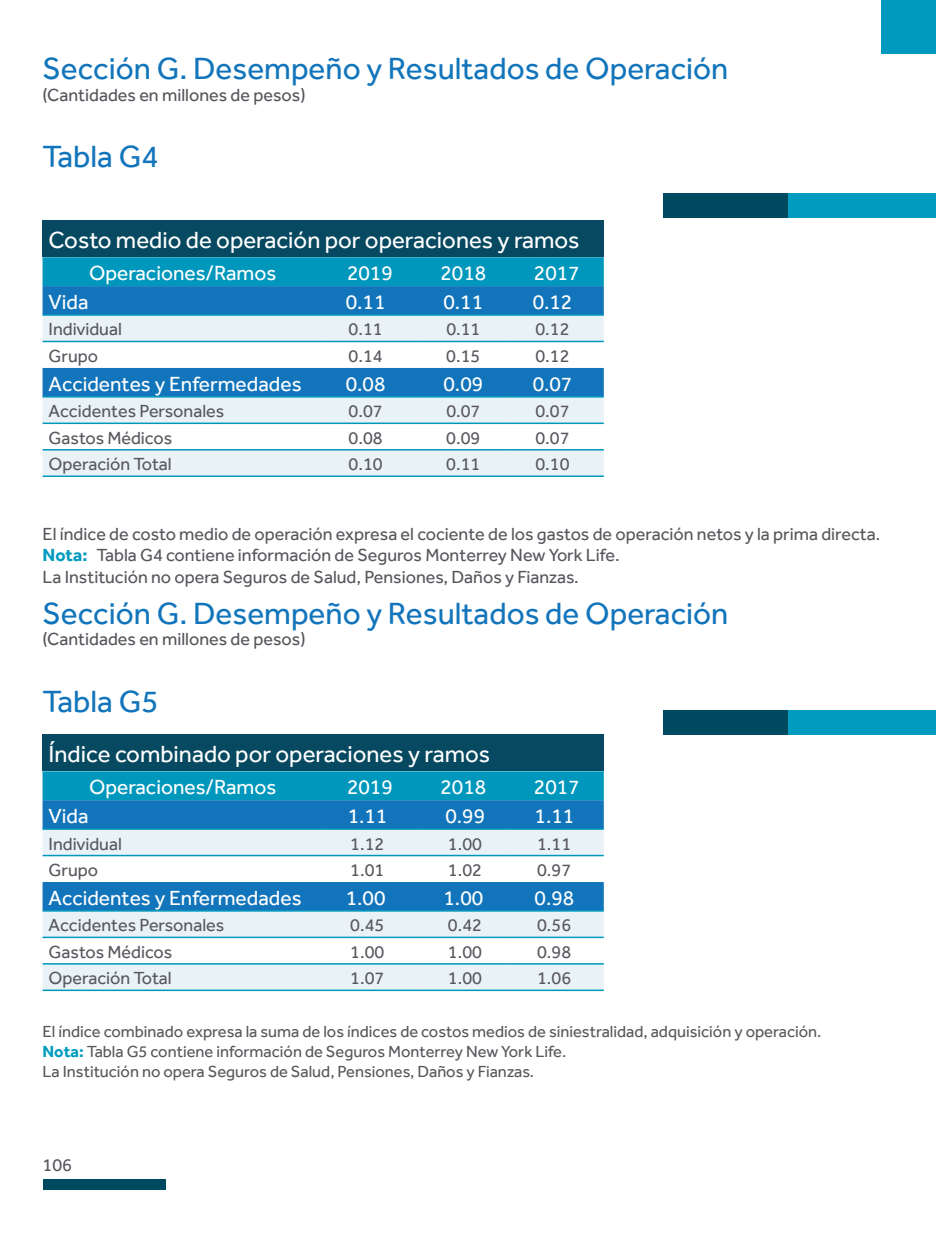
<style>
.page{position:relative;width:936px;height:1234px;background:#fff}
.page>*{position:absolute;margin:0;border:0;box-sizing:border-box;transform-origin:0 0}
.t1{font:31.5px "NYLIC Effra";color:#1275bb}
.t2{font:24px "NYLIC Effra";color:#fff}
.t3{font:21px "NYLIC Effra";color:#fff}
.t4{font:18px "NYLIC Effra";color:#58575e}
.t5{font:18px/21.6px "NYLIC Effra";color:#57565c}
.t6{font:18px "NYLIC Effra";color:#56545b}
.t7{font:16.5px/19.8px "NYLIC Effra";color:#57575c}
.s1{font-weight:700;color:#009bbd}
</style>
<div class="page">
<div style="left:43px;top:220px;width:560px;height:37px;background:#074960"></div>
<svg style="left:43px;top:257px;width:560px;height:83px;background:#4ba6cd"></svg>
<svg style="left:43px;top:368px;width:560px;height:54px;background:#74aed6"></svg>
<div style="left:43px;top:450px;width:560px;height:25px;background:#e8f2f7"></div>
<hr style="left:43px;top:314px;width:280px;height:2px;background:#0097bc">
<hr style="left:323px;top:314px;width:94px;height:2px;background:#0097bc">
<hr style="left:417px;top:314px;width:92px;height:2px;background:#0097bc">
<hr style="left:509px;top:314px;width:94px;height:2px;background:#0097bc">
<hr style="left:43px;top:340px;width:280px;height:2px;background:#0097bc">
<hr style="left:323px;top:340px;width:94px;height:2px;background:#0097bc">
<hr style="left:417px;top:340px;width:92px;height:2px;background:#0097bc">
<hr style="left:509px;top:340px;width:94px;height:2px;background:#0097bc">
<hr style="left:43px;top:396px;width:280px;height:1px;background:#0097bc">
<hr style="left:323px;top:396px;width:94px;height:1px;background:#0097bc">
<hr style="left:417px;top:396px;width:92px;height:1px;background:#0097bc">
<hr style="left:509px;top:396px;width:94px;height:1px;background:#0097bc">
<hr style="left:43px;top:422px;width:280px;height:2px;background:#0097bc">
<hr style="left:323px;top:422px;width:94px;height:2px;background:#0097bc">
<hr style="left:417px;top:422px;width:92px;height:2px;background:#0097bc">
<hr style="left:509px;top:422px;width:94px;height:2px;background:#0097bc">
<hr style="left:43px;top:449px;width:280px;height:1px;background:#0097bc">
<hr style="left:323px;top:449px;width:94px;height:1px;background:#0097bc">
<hr style="left:417px;top:449px;width:92px;height:1px;background:#0097bc">
<hr style="left:509px;top:449px;width:94px;height:1px;background:#0097bc">
<hr style="left:43px;top:475px;width:280px;height:2px;background:#0097bc">
<hr style="left:323px;top:475px;width:94px;height:2px;background:#0097bc">
<hr style="left:417px;top:475px;width:92px;height:2px;background:#0097bc">
<hr style="left:509px;top:475px;width:94px;height:2px;background:#0097bc">
<div style="left:43px;top:734px;width:560px;height:37px;background:#074960"></div>
<svg style="left:43px;top:771px;width:560px;height:83px;background:#4ba6cd"></svg>
<svg style="left:43px;top:882px;width:560px;height:54px;background:#76afd7"></svg>
<div style="left:43px;top:964px;width:560px;height:25px;background:#e8f2f7"></div>
<hr style="left:43px;top:828px;width:280px;height:1px;background:#0097bc">
<hr style="left:323px;top:828px;width:94px;height:1px;background:#0097bc">
<hr style="left:417px;top:828px;width:92px;height:1px;background:#0097bc">
<hr style="left:509px;top:828px;width:94px;height:1px;background:#0097bc">
<hr style="left:43px;top:854px;width:280px;height:2px;background:#0097bc">
<hr style="left:323px;top:854px;width:94px;height:2px;background:#0097bc">
<hr style="left:417px;top:854px;width:92px;height:2px;background:#0097bc">
<hr style="left:509px;top:854px;width:94px;height:2px;background:#0097bc">
<hr style="left:43px;top:909px;width:280px;height:2px;background:#0097bc">
<hr style="left:323px;top:909px;width:94px;height:2px;background:#0097bc">
<hr style="left:417px;top:909px;width:92px;height:2px;background:#0097bc">
<hr style="left:509px;top:909px;width:94px;height:2px;background:#0097bc">
<hr style="left:43px;top:936px;width:280px;height:1px;background:#0097bc">
<hr style="left:323px;top:936px;width:94px;height:1px;background:#0097bc">
<hr style="left:417px;top:936px;width:92px;height:1px;background:#0097bc">
<hr style="left:509px;top:936px;width:94px;height:1px;background:#0097bc">
<hr style="left:43px;top:962px;width:280px;height:2px;background:#0097bc">
<hr style="left:323px;top:962px;width:94px;height:2px;background:#0097bc">
<hr style="left:417px;top:962px;width:92px;height:2px;background:#0097bc">
<hr style="left:509px;top:962px;width:94px;height:2px;background:#0097bc">
<hr style="left:43px;top:989px;width:280px;height:1px;background:#0097bc">
<hr style="left:323px;top:989px;width:94px;height:1px;background:#0097bc">
<hr style="left:417px;top:989px;width:92px;height:1px;background:#0097bc">
<hr style="left:509px;top:989px;width:94px;height:1px;background:#0097bc">
<div style="left:881px;top:1px;width:54px;height:53px;background:#009abe"></div>
<div style="left:662px;top:193px;width:201px;height:24px;background:#004a61"></div>
<div style="left:788px;top:193px;width:147px;height:24px;background:#009bbf"></div>
<div style="left:662px;top:710px;width:201px;height:24px;background:#004a61"></div>
<div style="left:788px;top:710px;width:147px;height:24px;background:#009bbf"></div>
<div style="left:43px;top:1179px;width:123px;height:10px;background:#004a61"></div>
<h1 class="t1" style="left:43px;top:50px;width:687px">Sección G. Desempeño y Resultados de Operación</h1>
<p class="t6" style="left:43px;top:84px;width:264px">(Cantidades en millones de pesos)</p>
<h1 class="t1" style="left:43px;top:138px;width:118px">Tabla G4</h1>
<h2 class="t2" style="left:49px;top:226px;width:532px">Costo medio de operación por operaciones y ramos</h2>
<p class="t3" style="left:89px;top:261px;width:189px">Operaciones/Ramos</p>
<p class="t3" style="left:347px;top:261px;width:47px">2019</p>
<p class="t3" style="left:440px;top:261px;width:47px">2018</p>
<p class="t3" style="left:534px;top:261px;width:47px">2017</p>
<p class="t3" style="left:49px;top:290px;width:42px">Vida</p>
<p class="t3" style="left:346px;top:290px;width:41px">0.11</p>
<p class="t3" style="left:443px;top:290px;width:41px">0.11</p>
<p class="t3" style="left:532px;top:290px;width:41px">0.12</p>
<p class="t4" style="left:49px;top:319px;width:75px">Individual</p>
<p class="t4" style="left:348px;top:319px;width:36px">0.11</p>
<p class="t4" style="left:446px;top:319px;width:36px">0.11</p>
<p class="t4" style="left:535px;top:319px;width:36px">0.12</p>
<p class="t4" style="left:49px;top:345px;width:51px">Grupo</p>
<p class="t4" style="left:348px;top:345px;width:36px">0.14</p>
<p class="t4" style="left:446px;top:345px;width:36px">0.15</p>
<p class="t4" style="left:535px;top:345px;width:36px">0.12</p>
<p class="t3" style="left:49px;top:371px;width:254px">Accidentes y Enfermedades</p>
<p class="t3" style="left:346px;top:371px;width:41px">0.08</p>
<p class="t3" style="left:443px;top:371px;width:41px">0.09</p>
<p class="t3" style="left:532px;top:371px;width:41px">0.07</p>
<p class="t4" style="left:49px;top:400px;width:177px">Accidentes Personales</p>
<p class="t4" style="left:348px;top:400px;width:36px">0.07</p>
<p class="t4" style="left:446px;top:400px;width:36px">0.07</p>
<p class="t4" style="left:535px;top:400px;width:36px">0.07</p>
<p class="t4" style="left:49px;top:427px;width:125px">Gastos Médicos</p>
<p class="t4" style="left:348px;top:427px;width:36px">0.08</p>
<p class="t4" style="left:446px;top:427px;width:36px">0.09</p>
<p class="t4" style="left:535px;top:427px;width:36px">0.07</p>
<p class="t4" style="left:48px;top:453px;width:125px">Operación Total</p>
<p class="t4" style="left:348px;top:453px;width:36px">0.10</p>
<p class="t4" style="left:446px;top:453px;width:36px">0.11</p>
<p class="t4" style="left:535px;top:453px;width:36px">0.10</p>
<p class="t5" style="left:43px;top:522px;width:839px">El índice de costo medio de operación expresa el cociente de los gastos de operación netos y la prima directa.<br><span class="s1">Nota:</span> Tabla G4 contiene información de Seguros Monterrey New York Life.<br>La Institución no opera Seguros de Salud, Pensiones, Daños y Fianzas.</p>
<h1 class="t1" style="left:43px;top:594px;width:687px">Sección G. Desempeño y Resultados de Operación</h1>
<p class="t6" style="left:43px;top:628px;width:264px">(Cantidades en millones de pesos)</p>
<h1 class="t1" style="left:43px;top:682px;width:118px">Tabla G5</h1>
<h2 class="t2" style="left:49px;top:740px;width:443px">Índice combinado por operaciones y ramos</h2>
<p class="t3" style="left:89px;top:774px;width:189px">Operaciones/Ramos</p>
<p class="t3" style="left:347px;top:774px;width:47px">2019</p>
<p class="t3" style="left:440px;top:774px;width:47px">2018</p>
<p class="t3" style="left:534px;top:774px;width:47px">2017</p>
<p class="t3" style="left:49px;top:803px;width:42px">Vida</p>
<p class="t3" style="left:347px;top:803px;width:41px">1.11</p>
<p class="t3" style="left:445px;top:803px;width:41px">0.99</p>
<p class="t3" style="left:534px;top:803px;width:41px">1.11</p>
<p class="t4" style="left:49px;top:832px;width:75px">Individual</p>
<p class="t4" style="left:350px;top:832px;width:36px">1.12</p>
<p class="t4" style="left:448px;top:832px;width:36px">1.00</p>
<p class="t4" style="left:537px;top:832px;width:36px">1.11</p>
<p class="t4" style="left:49px;top:859px;width:51px">Grupo</p>
<p class="t4" style="left:350px;top:859px;width:36px">1.01</p>
<p class="t4" style="left:448px;top:859px;width:36px">1.02</p>
<p class="t4" style="left:537px;top:859px;width:36px">0.97</p>
<p class="t3" style="left:49px;top:885px;width:254px">Accidentes y Enfermedades</p>
<p class="t3" style="left:346px;top:885px;width:41px">1.00</p>
<p class="t3" style="left:443px;top:885px;width:41px">1.00</p>
<p class="t3" style="left:534px;top:885px;width:41px">0.98</p>
<p class="t4" style="left:49px;top:914px;width:177px">Accidentes Personales</p>
<p class="t4" style="left:350px;top:914px;width:36px">0.45</p>
<p class="t4" style="left:448px;top:914px;width:36px">0.42</p>
<p class="t4" style="left:537px;top:914px;width:36px">0.56</p>
<p class="t4" style="left:49px;top:941px;width:125px">Gastos Médicos</p>
<p class="t4" style="left:350px;top:941px;width:36px">1.00</p>
<p class="t4" style="left:448px;top:941px;width:36px">1.00</p>
<p class="t4" style="left:537px;top:941px;width:36px">0.98</p>
<p class="t4" style="left:49px;top:967px;width:125px">Operación Total</p>
<p class="t4" style="left:350px;top:967px;width:36px">1.07</p>
<p class="t4" style="left:448px;top:967px;width:36px">1.00</p>
<p class="t4" style="left:537px;top:967px;width:36px">1.06</p>
<p class="t7" style="left:43px;top:1021px;width:780px">El índice combinado expresa la suma de los índices de costos medios de siniestralidad, adquisición y operación.<br><span class="s1">Nota:</span> Tabla G5 contiene información de Seguros Monterrey New York Life.<br>La Institución no opera Seguros de Salud, Pensiones, Daños y Fianzas.</p>
<p class="t6" style="left:43px;top:1154px;width:31px">106</p>
</div>
